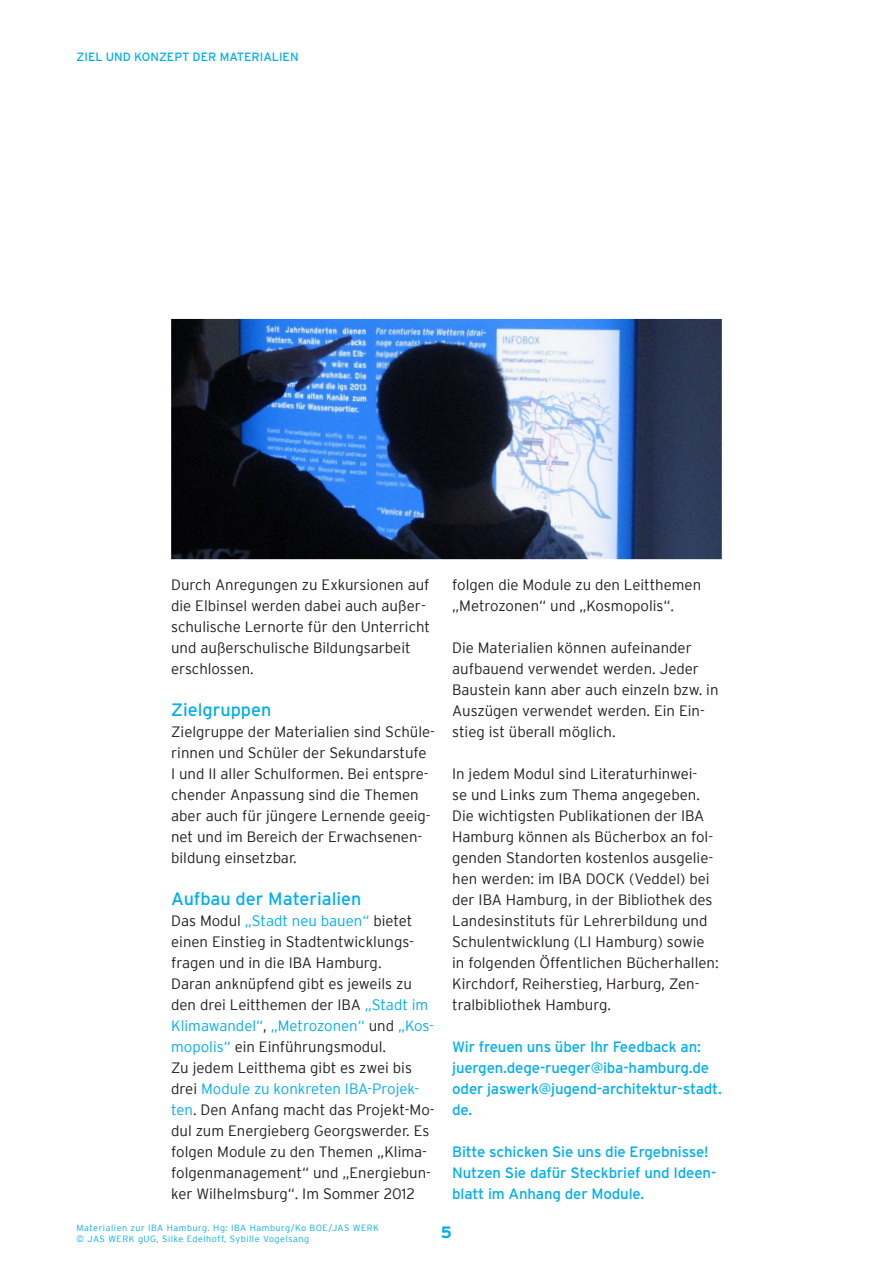
<style>
.page{position:relative;width:893px;height:1263px;background:#fff}
.page>*{position:absolute;margin:0;border:0;box-sizing:border-box;transform-origin:0 0}
.Aufgaben_Überschrift{font:18px "Interstate";color:#00aeef}
.t1{font:700 16.5px "Interstate";color:#00aeef}
.t2{font:300 15px/21px "Interstate";color:#231f20}
.t3{font:15px/21px "Interstate";letter-spacing:-.01em;color:#00aeef}
.t4{font:12px "Interstate";color:#00aeef}
.t5{font:300 9px/10.8px "Interstate";letter-spacing:.06em;color:#00aeef}
.s1{color:#00aeef}
</style>
<div class="page">
<img style="left:171px;top:319px;width:551px;height:240px">
<p class="t4" style="left:77px;top:50px;width:224px">ZIEL UND KONZEPT DER MATERIALIEN</p>
<p class="t2" style="left:171px;top:574px;width:260px">Durch Anregungen zu Exkursionen auf die Elbinsel werden dabei auch außer&shy;schulische Lernorte für den Unterricht und außerschulische Bildungsarbeit erschlossen.</p>
<p class="Aufgaben_Überschrift" style="left:171px;top:699px;width:102px">Zielgruppen</p>
<p class="t2" style="left:171px;top:721px;width:265px">Zielgruppe der Materialien sind Schüle&shy;rinnen und Schüler der Sekundarstufe<br>I und II aller Schulformen. Bei entspre&shy;chender Anpassung sind die Themen aber auch für jüngere Lernende geeig&shy;net und im Bereich der Erwachsenen&shy;bildung einsetzbar.</p>
<p class="Aufgaben_Überschrift" style="left:171px;top:888px;width:192px">Aufbau der Materialien</p>
<p class="t2" style="left:171px;top:910px;width:244px;text-align:justify">Das Modul <span class="s1">„Stadt neu bauen“</span> bietet einen Einstieg in Stadtentwicklungs&shy;fragen und in die IBA Hamburg.</p>
<p class="t2" style="left:171px;top:973px;width:264px">Daran anknüpfend gibt es jeweils zu den drei Leitthemen der IBA <span class="s1">„Stadt im Klimawandel“</span>, <span class="s1">„Metrozonen“</span> und <span class="s1">„Kos&shy;mopolis“</span> ein Einführungsmodul.</p>
<p class="t2" style="left:171px;top:1057px;width:265px">Zu jedem Leitthema gibt es zwei bis drei <span class="s1">Module zu konkreten IBA-Projek&shy;ten</span>. Den Anfang macht das Projekt-Mo&shy;dul zum Energieberg Georgswerder. Es folgen Module zu den Themen „Klima&shy;folgenmanagement“ und „Energiebun&shy;ker Wilhelmsburg“. Im Sommer 2012</p>
<p class="t2" style="left:452px;top:574px;width:251px">folgen die Module zu den Leitthemen „Metrozonen“ und „Kosmopolis“.</p>
<p class="t2" style="left:452px;top:637px;width:268px">Die Materialien können aufeinander aufbauend verwendet werden. Jeder Baustein kann aber auch einzeln bzw. in Auszügen verwendet werden. Ein Ein&shy;stieg ist überall möglich.</p>
<p class="t2" style="left:452px;top:763px;width:268px">In jedem Modul sind Literaturhinwei-<br>se und Links zum Thema angegeben.<br>Die wichtigsten Publikationen der IBA Hamburg können als Bücherbox an fol&shy;genden Standorten kostenlos ausgelie&shy;hen werden: im IBA DOCK (Veddel) bei der IBA Hamburg, in der Bibliothek des Landesinstituts für Lehrerbildung und Schulentwicklung (LI Hamburg) sowie in folgenden Öffentlichen Bücherhallen:<br>Kirchdorf, Reiherstieg, Harburg, Zen&shy;tralbibliothek Hamburg.</p>
<p class="t3" style="left:452px;top:1036px;width:271px">Wir freuen uns über Ihr Feedback an: juergen.dege-rueger@iba-hamburg.de oder jaswerk@jugend-architektur-stadt. de.</p>
<p class="t3" style="left:452px;top:1141px;width:266px">Bitte schicken Sie uns die Ergebnisse!<br>Nutzen Sie dafür Steckbrief und Ideen&shy;blatt im Anhang der Module.</p>
<p class="t5" style="left:77px;top:1223px;width:304px">Materialien zur IBA Hamburg. Hg: IBA Hamburg/Ko BOE/JAS WERK © JAS WERK gUG, Silke Edelhoff, Sybille Vogelsang</p>
<p class="t1" style="left:441px;top:1222px;width:13px">5</p>
</div>
